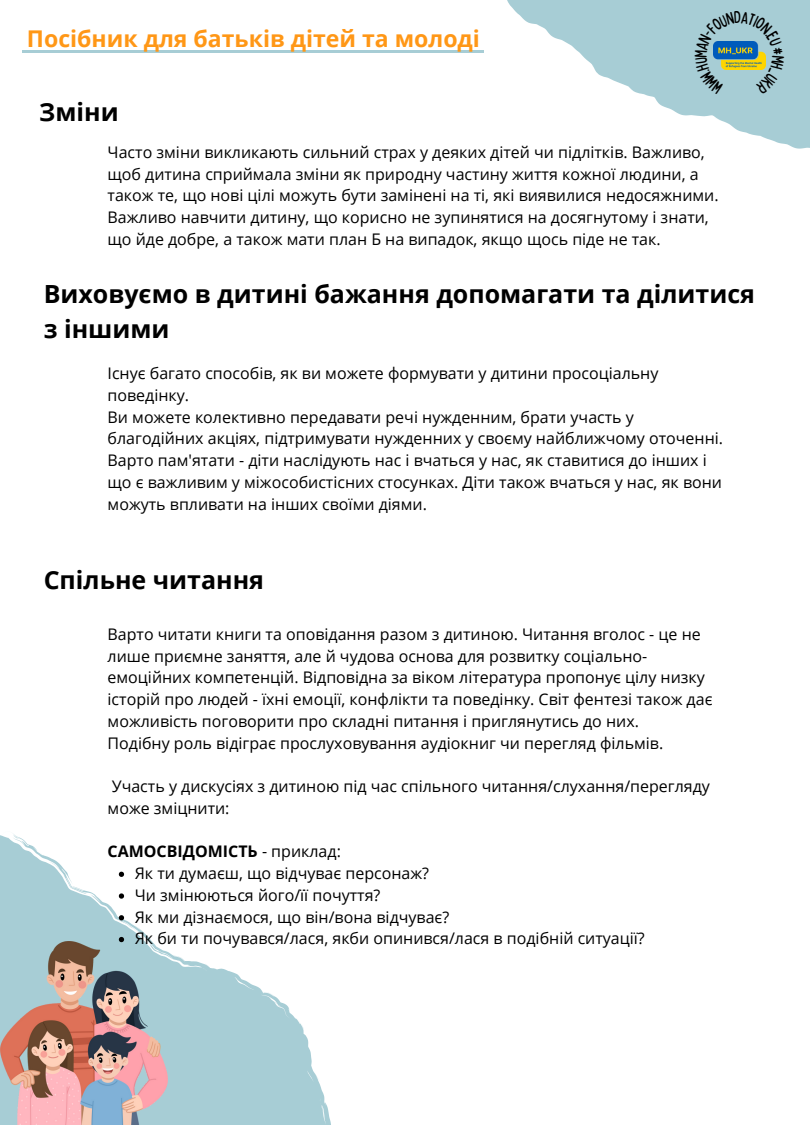
<style>
.page{position:relative;width:810px;height:1125px;background:#fff}
.page>*{position:absolute;margin:0;border:0;box-sizing:border-box;transform-origin:0 0}
.t1{font:700 25px "Open Sans";color:#000}
.t2{font:700 23.1px "Open Sans";color:#ff9716}
.t3{font:16px/21.8px "Open Sans";color:#000}
.t4{font:700 16px "Open Sans";color:#000}
.s1{font-weight:400}
</style>
<div class="page">
<svg style="left:0;top:834px;width:331px;height:291px"></svg>
<svg style="left:66px;top:878px;width:7px;height:7px"></svg>
<svg style="left:507px;top:0;width:303px;height:149px;fill:#a7cdd5"></svg>
<img style="left:0;top:942px;width:168px;height:183px">
<hr style="left:23px;top:50px;width:461px;height:3px;background:#a7cdd5">
<svg style="left:119px;top:872px;width:5px;height:5px"></svg>
<svg style="left:119px;top:893px;width:5px;height:6px"></svg>
<svg style="left:119px;top:915px;width:5px;height:5px"></svg>
<svg style="left:119px;top:937px;width:5px;height:5px"></svg>
<svg style="left:695px;top:11px;width:90px;height:83px;background:#9cc1c2"></svg>
<p class="t2" style="left:27px;top:22px;width:455px">Посібник для батьків дітей та молоді</p>
<p class="t1" style="left:39px;top:94px;width:81px">Зміни</p>
<p class="t3" style="left:108px;top:141px;width:613px">Часто зміни викликають сильний страх у деяких дітей чи підлітків. Важливо, щоб дитина сприймала зміни як природну частину життя кожної людини, а також те, що нові цілі можуть бути замінені на ті, які виявилися недосяжними.<br>Важливо навчити дитину, що корисно не зупинятися на досягнутому і знати, що йде добре, а також мати план Б на випадок, якщо щось піде не так.</p>
<p class="t1" style="left:44px;top:277px;width:713px">Виховуємо в дитині бажання допомагати та ділитися</p>
<p class="t1" style="left:44px;top:311px;width:127px">з іншими</p>
<p class="t3" style="left:108px;top:362px;width:552px">Існує багато способів, як ви можете формувати у дитини просоціальну поведінку.</p>
<p class="t3" style="left:108px;top:406px;width:617px">Ви можете колективно передавати речі нужденним, брати участь у благодійних акціях, підтримувати нужденних у своєму найближчому оточенні.</p>
<p class="t3" style="left:108px;top:449px;width:616px">Варто пам'ятати - діти наслідують нас і вчаться у нас, як ставитися до інших і що є важливим у міжособистісних стосунках. Діти також вчаться у нас, як вони можуть впливати на інших своїми діями.</p>
<p class="t1" style="left:44px;top:562px;width:222px">Спільне читання</p>
<p class="t3" style="left:108px;top:623px;width:606px">Варто читати книги та оповідання разом з дитиною. Читання вголос - це не лише приємне заняття, але й чудова основа для розвитку соціально&shy;емоційних компетенцій. Відповідна за віком література пропонує цілу низку історій про людей - їхні емоції, конфлікти та поведінку. Світ фентезі також дає можливість поговорити про складні питання і приглянутись до них.</p>
<p class="t3" style="left:108px;top:732px;width:557px">Подібну роль відіграє прослуховування аудіокниг чи перегляд фільмів.</p>
<p class="t3" style="left:108px;top:775px;width:604px">Участь у дискусіях з дитиною під час спільного читання/слухання/перегляду може зміцнити:</p>
<p class="t4" style="left:108px;top:840px;width:235px">САМОСВІДОМІСТЬ <span class="s1">- приклад:</span></p>
<p class="t3" style="left:135px;top:862px;width:296px">Як ти думаєш, що відчуває персонаж?</p>
<p class="t3" style="left:135px;top:884px;width:247px">Чи змінюються його/її почуття?</p>
<p class="t3" style="left:135px;top:906px;width:316px">Як ми дізнаємося, що він/вона відчуває?</p>
<p class="t3" style="left:135px;top:927px;width:512px">Як би ти почувався/лася, якби опинився/лася в подібній ситуації?</p>
</div>
